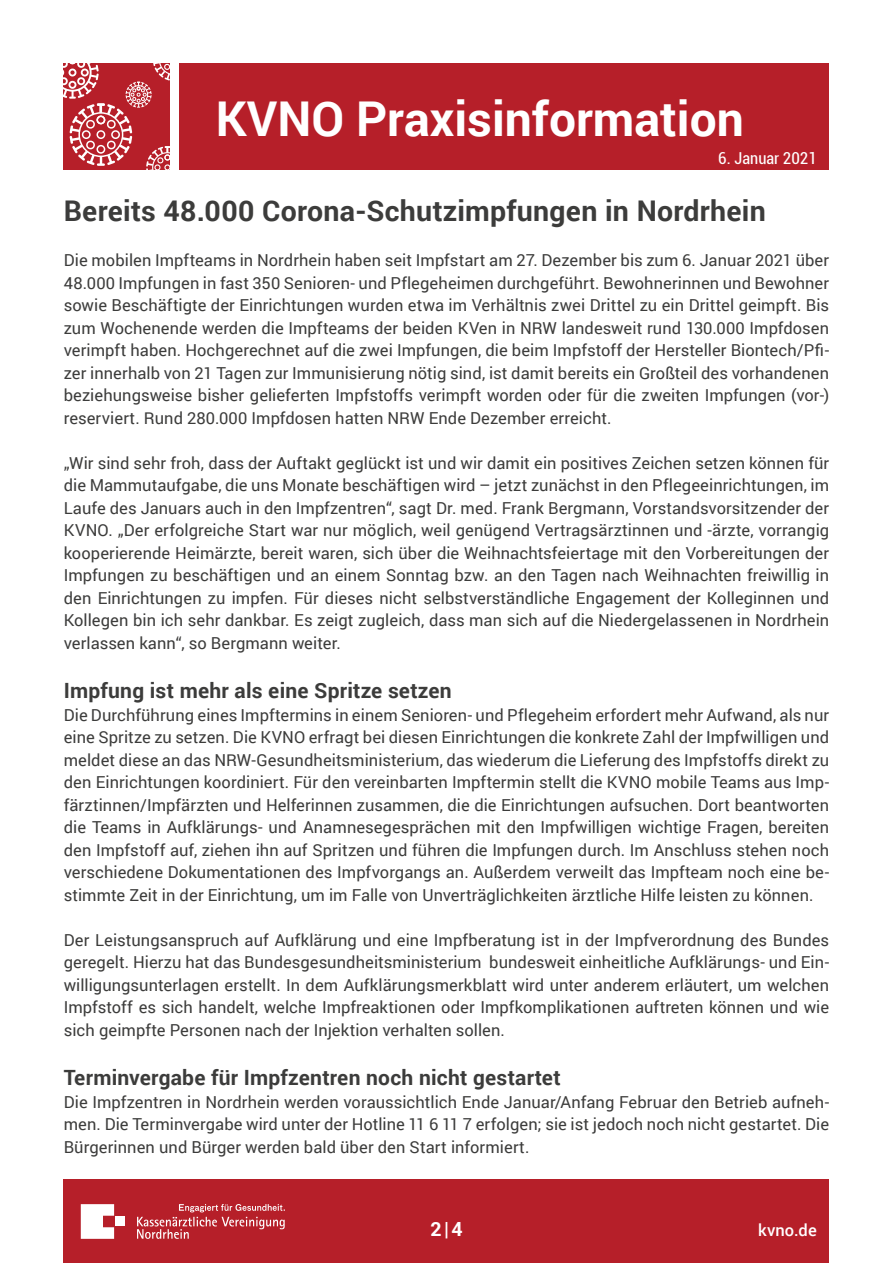
<style>
.page{position:relative;width:893px;height:1263px;background:#fff}
.page>*{position:absolute;margin:0;border:0;box-sizing:border-box;transform-origin:0 0}
.t1{font:700 48px "Roboto";color:#fff}
.FT-11{font:700 28.5px "Roboto";letter-spacing:.01em;color:#3c3c3b}
.FT-11-2{font:700 21px "Roboto";letter-spacing:.01em;color:#3c3c3b}
.t2{font:700 19.5px "Roboto";color:#fff}
.FT-11-3{font:16.5px/22.5px "Roboto";letter-spacing:.005em;color:#3c3c3b;text-align:justify}
.t3{font:condensed 16.5px "Roboto";color:#fff}
.t4{font:500 16.5px "Roboto";letter-spacing:.005em;color:#fff}
</style>
<div class="page">
<div style="left:180px;top:64px;width:649px;height:106px;background:#b61f29"></div>
<svg style="left:64px;top:64px;width:106px;height:106px;background:#c34750"></svg>
<div style="left:64px;top:1180px;width:765px;height:83px;background:#b61f29"></div>
<svg style="left:81px;top:1204px;width:33px;height:35px"></svg>
<div style="left:116px;top:1216px;width:9px;height:10px;background:#fff"></div>
<svg style="left:137px;top:1204px;width:148px;height:35px"></svg>
<h1 class="t1" style="left:216px;top:85px;width:530px">KVNO Praxisinformation</h1>
<p class="t3" style="left:718px;top:147px;width:100px">6. Januar 2021</p>
<p class="FT-11" style="left:64px;top:191px;width:703px">Bereits 48.000 Corona-Schutzimpfungen in Nordrhein</p>
<p class="FT-11-3" style="left:64px;top:248px;width:767px">Die mobilen Impfteams in Nordrhein haben seit Impfstart am 27. Dezember bis zum 6. Januar 2021 über 48.000 Impfungen in fast 350 Senioren- und Pflegeheimen durchgeführt. Bewohnerinnen und Bewohner sowie Beschäftigte der Einrichtungen wurden etwa im Verhältnis zwei Drittel zu ein Drittel geimpft. Bis zum Wochenende werden die Impfteams der beiden KVen in NRW landesweit rund 130.000 Impfdosen verimpft haben. Hochgerechnet auf die zwei Impfungen, die beim Impfstoff der Hersteller Biontech/Pfi&shy;zer innerhalb von 21 Tagen zur Immunisierung nötig sind, ist damit bereits ein Großteil des vorhandenen beziehungsweise bisher gelieferten Impfstoffs verimpft worden oder für die zweiten Impfungen (vor-) reserviert. Rund 280.000 Impfdosen hatten NRW Ende Dezember erreicht.</p>
<p class="FT-11-3" style="left:64px;top:451px;width:767px">„Wir sind sehr froh, dass der Auftakt geglückt ist und wir damit ein positives Zeichen setzen können für die Mammutaufgabe, die uns Monate beschäftigen wird – jetzt zunächst in den Pflegeeinrichtungen, im Laufe des Januars auch in den Impfzentren“, sagt Dr. med. Frank Bergmann, Vorstandsvorsitzender der KVNO. „Der erfolgreiche Start war nur möglich, weil genügend Vertragsärztinnen und -ärzte, vorrangig kooperierende Heimärzte, bereit waren, sich über die Weihnachtsfeiertage mit den Vorbereitungen der Impfungen zu beschäftigen und an einem Sonntag bzw. an den Tagen nach Weihnachten freiwillig in den Einrichtungen zu impfen. Für dieses nicht selbstverständliche Engagement der Kolleginnen und Kollegen bin ich sehr dankbar. Es zeigt zugleich, dass man sich auf die Niedergelassenen in Nordrhein verlassen kann“, so Bergmann weiter.</p>
<p class="FT-11-2" style="left:64px;top:676px;width:389px">Impfung ist mehr als eine Spritze setzen</p>
<p class="FT-11-3" style="left:64px;top:703px;width:767px">Die Durchführung eines Impftermins in einem Senioren- und Pflegeheim erfordert mehr Aufwand, als nur eine Spritze zu setzen. Die KVNO erfragt bei diesen Einrichtungen die konkrete Zahl der Impfwilligen und meldet diese an das NRW-Gesundheitsministerium, das wiederum die Lieferung des Impfstoffs direkt zu den Einrichtungen koordiniert. Für den vereinbarten Impftermin stellt die KVNO mobile Teams aus Imp&shy;färztinnen/Impfärzten und Helferinnen zusammen, die die Einrichtungen aufsuchen. Dort beantworten die Teams in Aufklärungs- und Anamnesegesprächen mit den Impfwilligen wichtige Fragen, bereiten den Impfstoff auf, ziehen ihn auf Spritzen und führen die Impfungen durch. Im Anschluss stehen noch verschiedene Dokumentationen des Impfvorgangs an. Außerdem verweilt das Impfteam noch eine be&shy;stimmte Zeit in der Einrichtung, um im Falle von Unverträglichkeiten ärztliche Hilfe leisten zu können.</p>
<p class="FT-11-3" style="left:64px;top:928px;width:767px">Der Leistungsanspruch auf Aufklärung und eine Impfberatung ist in der Impfverordnung des Bundes geregelt. Hierzu hat das Bundesgesundheitsministerium bundesweit einheitliche Aufklärungs- und Ein&shy;willigungsunterlagen erstellt. In dem Aufklärungsmerkblatt wird unter anderem erläutert, um welchen Impfstoff es sich handelt, welche Impfreaktionen oder Impfkomplikationen auftreten können und wie sich geimpfte Personen nach der Injektion verhalten sollen.</p>
<p class="FT-11-2" style="left:64px;top:1063px;width:498px">Terminvergabe für Impfzentren noch nicht gestartet</p>
<p class="FT-11-3" style="left:64px;top:1090px;width:767px">Die Impfzentren in Nordrhein werden voraussichtlich Ende Januar/Anfang Februar den Betrieb aufneh&shy;men. Die Terminvergabe wird unter der Hotline 11 6 11 7 erfolgen; sie ist jedoch noch nicht gestartet. Die Bürgerinnen und Bürger werden bald über den Start informiert.</p>
<p class="t2" style="left:430px;top:1215px;width:34px">2|4</p>
<p class="t4" style="left:758px;top:1218px;width:60px">kvno.de</p>
</div>
